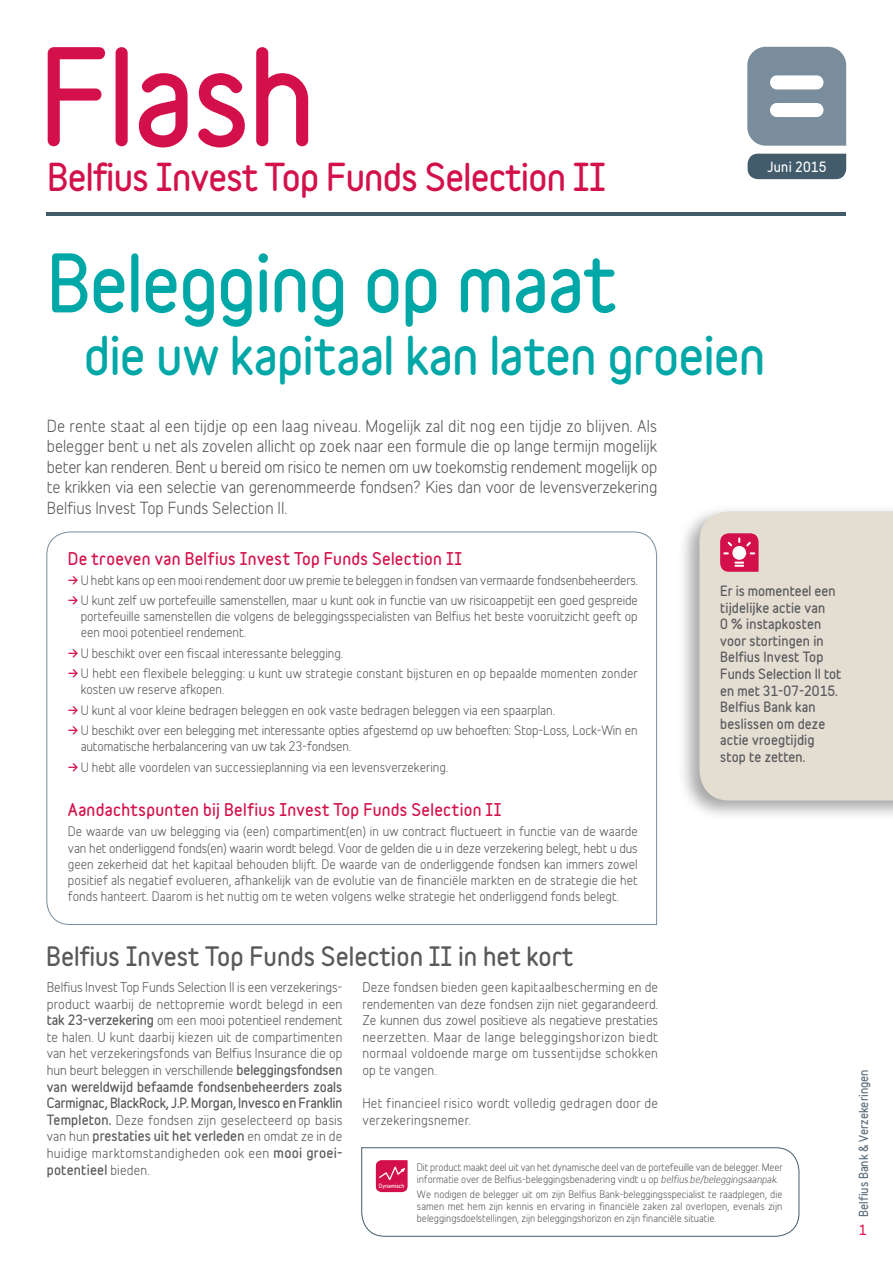
<style>
.page{position:relative;width:893px;height:1263px;background:#fff}
.page>*{position:absolute;margin:0;border:0;box-sizing:border-box;transform-origin:0 0}
.t1{font:700 120.9px "Belfius Normal";letter-spacing:-.015em;color:#d3104a}
.t2{font:700 72px "Belfius Normal";letter-spacing:-.02em;color:#00a7a7}
.t3{font:700 48px "Belfius Normal";letter-spacing:-.015em;color:#00a7a7}
.t4{font:700 34.5px "Belfius Normal";letter-spacing:-.02em;color:#d3104a}
.t5{font:700 24px "Belfius Normal";color:#58595b}
.t6{font:15.75px/20.5px "Belfius Alternative";color:#58595b;text-align:justify}
.t7{font:700 15.75px "Belfius Normal";letter-spacing:.02em;color:#d3104a}
.t8{font:12.75px/16.5px "Belfius Alternative";letter-spacing:.02em;color:#58595b;text-align:justify}
.t9{font:700 12.75px/16.5px "Belfius Alternative";letter-spacing:.01em;color:#58595b}
.t10{font:700 12.75px "Belfius Alternative";letter-spacing:.02em;color:#fff}
.t11{font:700 12.75px "Belfius Alternative";color:#e1134f}
.t12{font:12.3px/16px "Belfius Alternative";color:#58595b;text-align:justify}
.t13{font:700 11.25px "Belfius Alternative";color:#5c6f7c}
.t14{font:9.75px/12px "Belfius Alternative";color:#58595b}
.t15{font:700 5.25px "Belfius Normal";color:#fff}
.s1{font-weight:700;color:#d3104a}
.s2{font-weight:700}
.s3{font-style:italic}
</style>
<div class="page">
<svg style="left:46px;top:531px;width:611px;height:394px"></svg>
<div style="left:748px;top:154px;width:98px;height:25px;background:#425c6c"></div>
<hr style="left:47px;top:212px;width:799px;height:4px;background:#425c6c">
<div style="left:747px;top:47px;width:99px;height:99px;background:#798d9c"></div>
<div style="left:770px;top:75px;width:53px;height:14px;background:#fff;border-radius:7px"></div>
<div style="left:770px;top:103px;width:53px;height:14px;background:#fff;border-radius:7px"></div>
<svg style="left:361px;top:1147px;width:439px;height:90px"></svg>
<div style="left:677px;top:504px;width:216px;height:317px;background:#000;opacity:.35"></div>
<div style="left:699px;top:511px;width:194px;height:289px;background:#e3ddd2"></div>
<svg style="left:720px;top:533px;width:38px;height:39px"></svg>
<div style="left:68px;top:548px;width:570px;height:357px;background:#fff"></div>
<h1 class="t1" style="left:39px;top:4px;width:279px">Flash</h1>
<h3 class="t4" style="left:47px;top:151px;width:560px">Belfius Invest Top Funds Selection II</h3>
<p class="t10" style="left:767px;top:157px;width:61px">Juni 2015</p>
<h2 class="t2" style="left:47px;top:228px;width:571px">Belegging op maat</h2>
<h3 class="t3" style="left:84px;top:319px;width:683px">die uw kapitaal kan laten groeien</h3>
<p class="t6" style="left:47px;top:414px;width:612px">De rente staat al een tijdje op een laag niveau. Mogelijk zal dit nog een tijdje zo blijven. Als belegger bent u net als zovelen allicht op zoek naar een formule die op lange termijn mogelijk beter kan renderen. Bent u bereid om risico te nemen om uw toekomstig rendement mogelijk op te krikken via een selectie van gerenommeerde fondsen? Kies dan voor de levensverzekering Belfius Invest Top Funds Selection II.</p>
<p class="t7" style="left:68px;top:546px;width:396px">De troeven van Belfius Invest Top Funds Selection II</p>
<p class="t12" style="left:68px;top:571px;width:572px"><span class="s1">→</span> U hebt kans op een mooi rendement door uw premie te beleggen in fondsen van vermaarde fondsenbeheerders.</p>
<p class="t12" style="left:81px;top:591px;width:559px;text-indent:-13px"><span class="s1">→</span> U kunt zelf uw portefeuille samenstellen, maar u kunt ook in functie van uw risicoappetijt een goed gespreide portefeuille samenstellen die volgens de beleggingsspecialisten van Belfius het beste vooruitzicht geeft op een mooi potentieel rendement.</p>
<p class="t12" style="left:68px;top:644px;width:277px"><span class="s1">→</span> U beschikt over een fiscaal interessante belegging.</p>
<p class="t12" style="left:81px;top:664px;width:559px;text-indent:-13px"><span class="s1">→</span> U hebt een flexibele belegging: u kunt uw strategie constant bijsturen en op bepaalde momenten zonder kosten uw reserve afkopen.</p>
<p class="t12" style="left:68px;top:700px;width:489px"><span class="s1">→</span> U kunt al voor kleine bedragen beleggen en ook vaste bedragen beleggen via een spaarplan.</p>
<p class="t12" style="left:81px;top:721px;width:559px;text-indent:-13px"><span class="s1">→</span> U beschikt over een belegging met interessante opties afgestemd op uw behoeften: Stop-Loss, Lock-Win en automatische herbalancering van uw tak 23-fondsen.</p>
<p class="t12" style="left:68px;top:758px;width:382px"><span class="s1">→</span> U hebt alle voordelen van successieplanning via een levensverzekering.</p>
<p class="t7" style="left:68px;top:797px;width:435px">Aandachtspunten bij Belfius Invest Top Funds Selection II</p>
<p class="t12" style="left:68px;top:822px;width:571px">De waarde van uw belegging via (een) compartiment(en) in uw contract fluctueert in functie van de waarde van het onderliggend fonds(en) waarin wordt belegd. Voor de gelden die u in deze verzekering belegt, hebt u dus geen zekerheid dat het kapitaal behouden blijft. De waarde van de onderliggende fondsen kan immers zowel positief als negatief evolueren, afhankelijk van de evolutie van de financiële markten en de strategie die het fonds hanteert. Daarom is het nuttig om te weten volgens welke strategie het onderliggend fonds belegt.</p>
<h3 class="t5" style="left:46px;top:938px;width:528px">Belfius Invest Top Funds Selection II in het kort</h3>
<p class="t9" style="left:720px;top:582px;width:123px">Er is momenteel een tijdelijke actie van<br>0 % instapkosten voor stortingen in<br>Belfius Invest Top<br>Funds Selection II tot en met 31-07-2015.<br>Belfius Bank kan beslissen om deze actie vroegtijdig stop te zetten.</p>
<p class="t8" style="left:47px;top:978px;width:297px">Belfius Invest Top Funds Selection II is een verzekerings&shy;product waarbij de nettopremie wordt belegd in een <span class="s2">tak 23-verzekering</span> om een mooi potentieel rendement te halen. U kunt daarbij kiezen uit de compartimenten van het verzekeringsfonds van Belfius Insurance die op hun beurt beleggen in verschillende <span class="s2">beleggingsfondsen van wereldwijd befaamde fondsenbeheerders zoals Carmignac, BlackRock, J.P. Morgan, Invesco en Franklin Templeton.</span> Deze fondsen zijn geselecteerd op basis van hun <span class="s2">prestaties uit het verleden</span> en omdat ze in de huidige marktomstandigheden ook een <span class="s2">mooi groei&shy;potentieel</span> bieden.</p>
<p class="t8" style="left:362px;top:978px;width:297px">Deze fondsen bieden geen kapitaalbescherming en de rendementen van deze fondsen zijn niet gegarandeerd.<br>Ze kunnen dus zowel positieve als negatieve prestaties neerzetten. Maar de lange beleggingshorizon biedt normaal voldoende marge om tussentijdse schokken op te vangen.</p>
<p class="t8" style="left:362px;top:1094px;width:297px">Het financieel risico wordt volledig gedragen door de verzekeringsnemer.</p>
<p class="t15" style="left:379px;top:1181px;width:27px">Dynamisch</p>
<p class="t14" style="left:417px;top:1161px;width:367px">Dit product maakt deel uit van het dynamische deel van de portefeuille van de belegger. Meer informatie over de Belfius-beleggingsbenadering vindt u op <span class="s3">belfius.be/beleggingsaanpak</span>.</p>
<p class="t14" style="left:417px;top:1187px;width:367px;text-align:justify">We nodigen de belegger uit om zijn Belfius Bank-beleggingsspecialist te raadplegen, die samen met hem zijn kennis en ervaring in financiële zaken zal overlopen, evenals zijn beleggingsdoelstellingen, zijn beleggingshorizon en zijn financiële situatie.</p>
<p class="t13" style="left:855px;top:1216px;width:149px;rotate:-90deg">Belfius Bank &amp; Verzekeringen</p>
<p class="t11" style="left:859px;top:1220px;width:9px">1</p>
</div>
